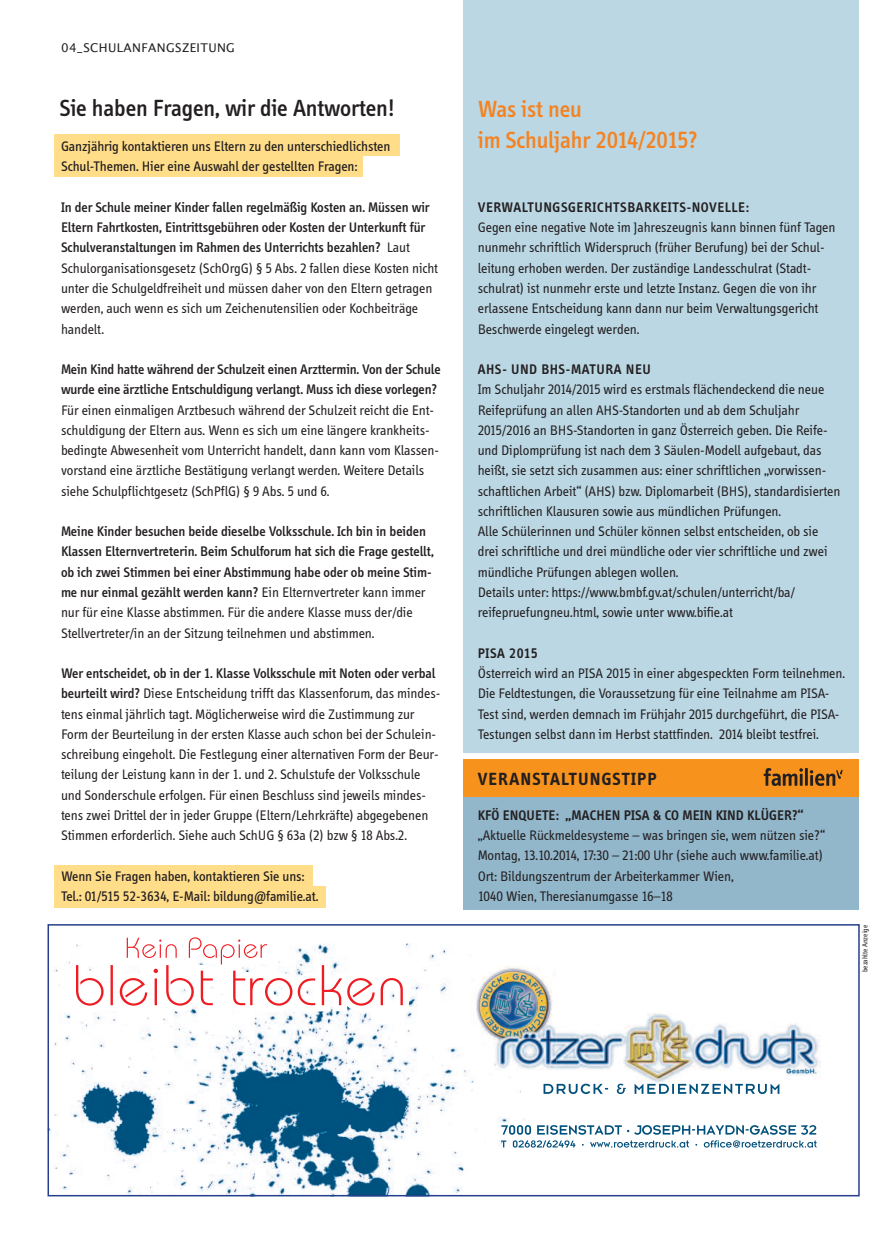
<style>
.page{position:relative;width:893px;height:1234px;background:#fff}
.page>*{position:absolute;margin:0;border:0;box-sizing:border-box;transform-origin:0 0}
.t1{font:500 24px "Info";color:#231f20}
.t2{font:500 24px/31.5px "Info";color:#f58220}
.t3{font:700 18px "Info";letter-spacing:.075em;color:#231f20}
.t4{font:14.25px/20.2px "Info";color:#231f20}
.t5{font:500 14.25px/20.2px "Info";color:#231f20}
.t6{font:14.25px/20.2px "Info";color:#231f20}
.t7{font:600 14.25px "Info";letter-spacing:.05em;color:#231f20}
.t8{font:600 14.25px "Info";letter-spacing:.015em;color:#231f20}
.t9{font:12px "Lucida Sans";letter-spacing:.03em;color:#231f20}
.t10{font:7.5px "Info";color:#231f20}
.s1{font-weight:500}
.s2{font-weight:400}
</style>
<div class="page">
<div style="left:54px;top:134px;width:346px;height:21px;background:#ffdd89"></div>
<div style="left:54px;top:156px;width:309px;height:21px;background:#ffdd89"></div>
<div style="left:463px;top:0;width:396px;height:752px;background:#bbd7e4"></div>
<div style="left:463px;top:758px;width:396px;height:151px;background:#92b6ca"></div>
<div style="left:463px;top:758px;width:396px;height:38px;background:#f7931d"></div>
<div style="left:54px;top:865px;width:259px;height:21px;background:#ffdd89"></div>
<div style="left:54px;top:886px;width:272px;height:21px;background:#ffdd89"></div>
<svg style="left:48px;top:924px;width:812px;height:272px"></svg>
<svg style="left:70px;top:931px;width:339px;height:80px"></svg>
<svg style="left:500px;top:1123px;width:318px;height:25px"></svg>
<svg style="left:543px;top:1082px;width:237px;height:13px"></svg>
<img style="left:471px;top:965px;width:354px;height:117px">
<img style="left:543px;top:1081px;width:237px;height:1px">
<hr style="left:805px;top:768px;width:3px;height:17px;background:#231f20">
<svg style="left:764px;top:768px;width:39px;height:17px"></svg>
<svg style="left:810px;top:769px;width:32px;height:16px"></svg>
<p class="t9" style="left:61px;top:41px;width:175px">04_SCHULANFANGSZEITUNG</p>
<h1 class="t1" style="left:59px;top:99px;width:337px">Sie haben Fragen, wir die Antworten!</h1>
<p class="t6" style="left:61px;top:137px;width:331px">Ganzjährig kontaktieren uns Eltern zu den unterschiedlichsten<br>Schul-Themen. Hier eine Auswahl der gestellten Fragen:</p>
<p class="t4" style="left:61px;top:198px;width:379px"><span class="s1">In der Schule meiner Kinder fallen regelmäßig Kosten an. Müssen wir Eltern Fahrtkosten, Eintrittsgebühren oder Kosten der Unterkunft für Schulveranstaltungen im Rahmen des Unterrichts bezahlen?</span> Laut Schulorganisationsgesetz (SchOrgG) § 5 Abs. 2 fallen diese Kosten nicht unter die Schulgeldfreiheit und müssen daher von den Eltern getragen werden, auch wenn es sich um Zeichenutensilien oder Kochbeiträge handelt.</p>
<p class="t5" style="left:61px;top:360px;width:381px">Mein Kind hatte während der Schulzeit einen Arzttermin. Von der Schule wurde eine ärztliche Entschuldigung verlangt. Muss ich diese vorlegen?</p>
<p class="t4" style="left:61px;top:401px;width:379px">Für einen einmaligen Arztbesuch während der Schulzeit reicht die Ent&shy;schuldigung der Eltern aus. Wenn es sich um eine längere krankheits&shy;bedingte Abwesenheit vom Unterricht handelt, dann kann vom Klassen&shy;vorstand eine ärztliche Bestätigung verlangt werden. Weitere Details siehe Schulpflichtgesetz (SchPflG) § 9 Abs. 5 und 6.</p>
<p class="t5" style="left:61px;top:522px;width:374px">Meine Kinder besuchen beide dieselbe Volksschule. Ich bin in beiden Klassen Elternvertreterin. Beim Schulforum hat sich die Frage gestellt, ob ich zwei Stimmen bei einer Abstimmung habe oder ob meine Stim&shy;me nur einmal gezählt werden kann? <span class="s2">Ein Elternvertreter kann immer nur für eine Klasse abstimmen. Für die andere Klasse muss der/die Stellvertreter/in an der Sitzung teilnehmen und abstimmen.</span></p>
<p class="t4" style="left:61px;top:664px;width:381px"><span class="s1">Wer entscheidet, ob in der 1. Klasse Volksschule mit Noten oder verbal beurteilt wird?</span> Diese Entscheidung trifft das Klassenforum, das mindes&shy;tens einmal jährlich tagt. Möglicherweise wird die Zustimmung zur Form der Beurteilung in der ersten Klasse auch schon bei der Schulein&shy;schreibung eingeholt. Die Festlegung einer alternativen Form der Beur&shy;teilung der Leistung kann in der 1. und 2. Schulstufe der Volksschule und Sonderschule erfolgen. Für einen Beschluss sind jeweils mindes&shy;tens zwei Drittel der in jeder Gruppe (Eltern/Lehrkräfte) abgegebenen Stimmen erforderlich. Siehe auch SchUG § 63a (2) bzw § 18 Abs.2.</p>
<p class="t6" style="left:61px;top:866px;width:259px">Wenn Sie Fragen haben, kontaktieren Sie uns:<br>Tel.: 01/515 52-3634, E-Mail: bildung@familie.at.</p>
<h1 class="t2" style="left:478px;top:95px;width:221px">Was ist neu<br>im Schuljahr 2014/2015?</h1>
<p class="t7" style="left:478px;top:202px;width:273px">VERWALTUNGSGERICHTSBARKEITS-NOVELLE:</p>
<p class="t4" style="left:478px;top:218px;width:359px">Gegen eine negative Note im Jahreszeugnis kann binnen fünf Tagen nunmehr schriftlich Widerspruch (früher Berufung) bei der Schul&shy;leitung erhoben werden. Der zuständige Landesschulrat (Stadt&shy;schulrat) ist nunmehr erste und letzte Instanz. Gegen die von ihr erlassene Entscheidung kann dann nur beim Verwaltungsgericht Beschwerde eingelegt werden.</p>
<p class="t7" style="left:478px;top:364px;width:175px">AHS- UND BHS-MATURA NEU</p>
<p class="t4" style="left:478px;top:380px;width:364px">Im Schuljahr 2014/2015 wird es erstmals flächendeckend die neue Reifeprüfung an allen AHS-Standorten und ab dem Schuljahr 2015/2016 an BHS-Standorten in ganz Österreich geben. Die Reife&shy;und Diplomprüfung ist nach dem 3 Säulen-Modell aufgebaut, das heißt, sie setzt sich zusammen aus: einer schriftlichen „vorwissen&shy;schaftlichen Arbeit“ (AHS) bzw. Diplomarbeit (BHS), standardisierten schriftlichen Klausuren sowie aus mündlichen Prüfungen.<br>Alle Schülerinnen und Schüler können selbst entscheiden, ob sie drei schriftliche und drei mündliche oder vier schriftliche und zwei mündliche Prüfungen ablegen wollen.<br>Details unter: https://www.bmbf.gv.at/schulen/unterricht/ba/ reifepruefungneu.html, sowie unter www.bifie.at</p>
<p class="t7" style="left:478px;top:647px;width:62px">PISA 2015</p>
<p class="t4" style="left:478px;top:664px;width:369px">Österreich wird an PISA 2015 in einer abgespeckten Form teilnehmen.<br>Die Feldtestungen, die Voraussetzung für eine Teilnahme am PISA-Test sind, werden demnach im Frühjahr 2015 durchgeführt, die PISA-Testungen selbst dann im Herbst stattfinden. 2014 bleibt testfrei.</p>
<p class="t3" style="left:478px;top:772px;width:180px">VERANSTALTUNGSTIPP</p>
<p class="t8" style="left:478px;top:809px;width:327px">KFÖ ENQUETE: „MACHEN PISA &amp; CO MEIN KIND KLÜGER?“</p>
<p class="t4" style="left:478px;top:826px;width:349px">„Aktuelle Rückmeldesysteme – was bringen sie, wem nützen sie?“ Montag, 13.10.2014, 17:30 – 21:00 Uhr (siehe auch www.familie.at)<br>Ort: Bildungszentrum der Arbeiterkammer Wien,<br>1040 Wien, Theresianumgasse 16–18</p>
<p class="t10" style="left:862px;top:972px;width:49px;rotate:-90deg">bezahlte Anzeige</p>
</div>
